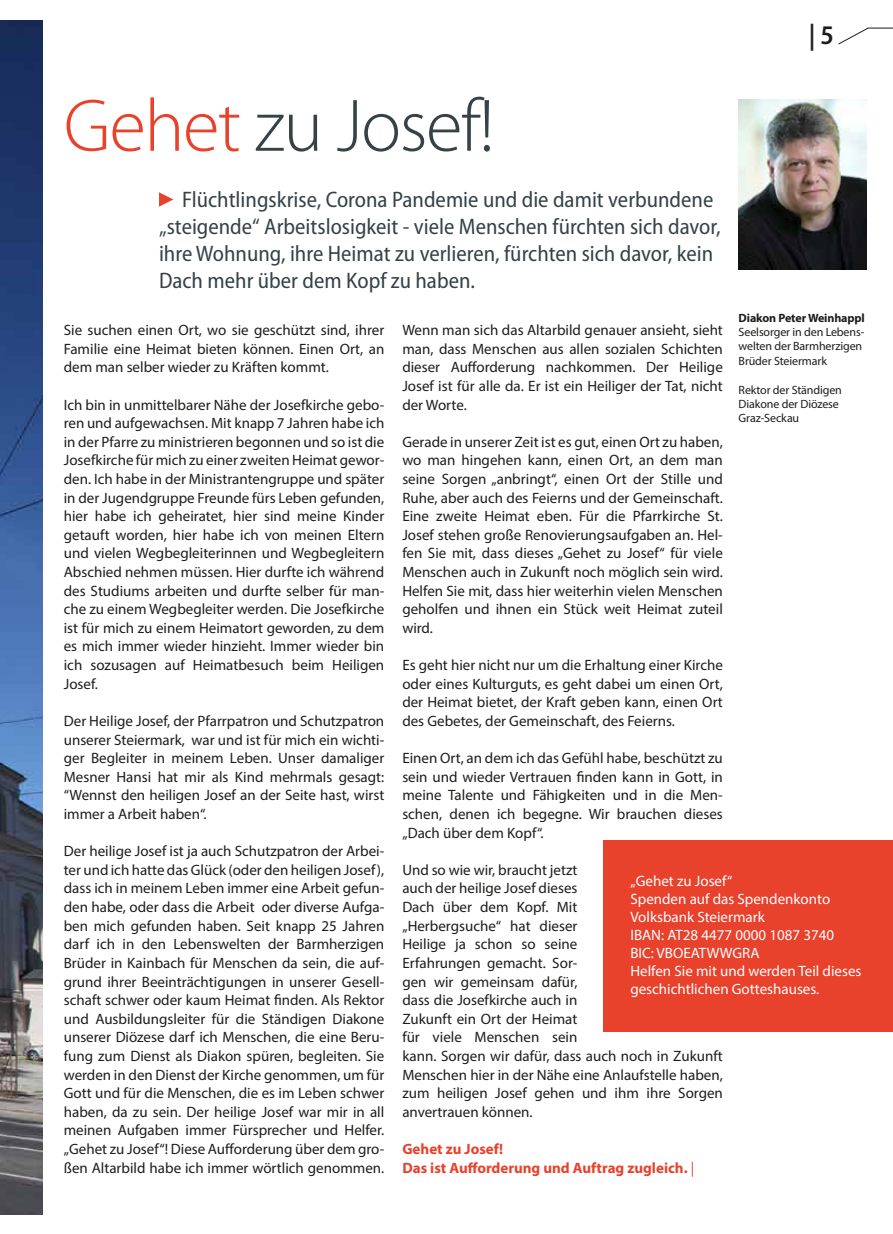
<style>
.page{position:relative;width:893px;height:1234px;background:#fff}
.page>*{position:absolute;margin:0;border:0;box-sizing:border-box;transform-origin:0 0}
.t1{font:300 75px "Myriad Pro";letter-spacing:-.02em;color:#354248}
.t2{font:600 semi-condensed 27px "Myriad Pro";color:#1d1d1b}
.t3{font:semi-condensed 22.5px/27px "Myriad Pro";color:#354248}
.t4{font:15px/18.6px "Myriad Pro";color:#1d1d1b;text-align:justify}
.t5{font:15px/18px "Myriad Pro";color:#fff}
.t6{font:700 15px/18.6px "Myriad Pro";color:#e8412c}
.t7{font:12px/14.4px "Myriad Pro";letter-spacing:-.01em;color:#1d1d1b}
.t8{font:700 12px "Myriad Pro";letter-spacing:-.01em;color:#1d1d1b}
.s1{color:#e8412c}
.s2{font-weight:400}
</style>
<div class="page">
<svg style="left:159px;top:192px;width:14px;height:15px"></svg>
<img style="left:739px;top:99px;width:127px;height:170px">
<div style="left:604px;top:840px;width:289px;height:191px;background:#e8412c"></div>
<img style="left:0;top:20px;width:43px;height:1194px">
<svg style="left:838px;top:28px;width:55px;height:17px"></svg>
<h1 class="t1" style="left:64px;top:84px;width:432px"><span class="s1">Gehet</span> zu Josef!</h1>
<h3 class="t3" style="left:159px;top:186px;width:563px;text-indent:23px">Flüchtlingskrise, Corona Pandemie und die damit verbundene „steigende“ Arbeitslosigkeit - viele Menschen fürchten sich davor, ihre Wohnung, ihre Heimat zu verlieren, fürchten sich davor, kein Dach mehr über dem Kopf zu haben.</h3>
<h2 class="t2" style="left:809px;top:20px;width:27px">| 5</h2>
<p class="t4" style="left:64px;top:320px;width:322px">Sie suchen einen Ort, wo sie geschützt sind, ihrer Familie eine Heimat bieten können. Einen Ort, an dem man selber wieder zu Kräften kommt.</p>
<p class="t4" style="left:64px;top:395px;width:322px">Ich bin in unmittelbarer Nähe der Josefkirche gebo&shy;ren und aufgewachsen. Mit knapp 7 Jahren habe ich in der Pfarre zu ministrieren begonnen und so ist die Josefkirche für mich zu einer zweiten Heimat gewor&shy;den. Ich habe in der Ministrantengruppe und später in der Jugendgruppe Freunde fürs Leben gefunden, hier habe ich geheiratet, hier sind meine Kinder getauft worden, hier habe ich von meinen Eltern und vielen Wegbegleiterinnen und Wegbegleitern Abschied nehmen müssen. Hier durfte ich während des Studiums arbeiten und durfte selber für man&shy;che zu einem Wegbegleiter werden. Die Josefkirche ist für mich zu einem Heimatort geworden, zu dem es mich immer wieder hinzieht. Immer wieder bin ich sozusagen auf Heimatbesuch beim Heiligen Josef.</p>
<p class="t4" style="left:64px;top:711px;width:322px">Der Heilige Josef, der Pfarrpatron und Schutzpatron unserer Steiermark, war und ist für mich ein wichti&shy;ger Begleiter in meinem Leben. Unser damaliger Mesner Hansi hat mir als Kind mehrmals gesagt: “Wennst den heiligen Josef an der Seite hast, wirst immer a Arbeit haben“.</p>
<p class="t4" style="left:64px;top:841px;width:322px">Der heilige Josef ist ja auch Schutzpatron der Arbei&shy;ter und ich hatte das Glück (oder den heiligen Josef), dass ich in meinem Leben immer eine Arbeit gefun&shy;den habe, oder dass die Arbeit oder diverse Aufga&shy;ben mich gefunden haben. Seit knapp 25 Jahren darf ich in den Lebenswelten der Barmherzigen Brüder in Kainbach für Menschen da sein, die auf&shy;grund ihrer Beeinträchtigungen in unserer Gesell&shy;schaft schwer oder kaum Heimat finden. Als Rektor und Ausbildungsleiter für die Ständigen Diakone unserer Diözese darf ich Menschen, die eine Beru&shy;fung zum Dienst als Diakon spüren, begleiten. Sie werden in den Dienst der Kirche genommen, um für Gott und für die Menschen, die es im Leben schwer haben, da zu sein. Der heilige Josef war mir in all meinen Aufgaben immer Fürsprecher und Helfer. „Gehet zu Josef“! Diese Aufforderung über dem gro&shy;ßen Altarbild habe ich immer wörtlich genommen.</p>
<p class="t8" style="left:739px;top:309px;width:128px">Diakon Peter Weinhappl</p>
<p class="t7" style="left:739px;top:324px;width:127px">Seelsorger in den Lebens&shy;welten der Barmherzigen<br>Brüder Steiermark</p>
<p class="t7" style="left:739px;top:382px;width:105px">Rektor der Ständigen<br>Diakone der Diözese<br>Graz-Seckau</p>
<p class="t4" style="left:402px;top:320px;width:322px">Wenn man sich das Altarbild genauer ansieht, sieht man, dass Menschen aus allen sozialen Schichten dieser Aufforderung nachkommen. Der Heilige Josef ist für alle da. Er ist ein Heiliger der Tat, nicht der Worte.</p>
<p class="t4" style="left:402px;top:432px;width:322px">Gerade in unserer Zeit ist es gut, einen Ort zu haben, wo man hingehen kann, einen Ort, an dem man seine Sorgen „anbringt“, einen Ort der Stille und Ruhe, aber auch des Feierns und der Gemeinschaft.<br>Eine zweite Heimat eben. Für die Pfarrkirche St.<br>Josef stehen große Renovierungsaufgaben an. Hel&shy;fen Sie mit, dass dieses „Gehet zu Josef“ für viele Menschen auch in Zukunft noch möglich sein wird.<br>Helfen Sie mit, dass hier weiterhin vielen Menschen geholfen und ihnen ein Stück weit Heimat zuteil wird.</p>
<p class="t4" style="left:402px;top:655px;width:322px">Es geht hier nicht nur um die Erhaltung einer Kirche oder eines Kulturguts, es geht dabei um einen Ort, der Heimat bietet, der Kraft geben kann, einen Ort des Gebetes, der Gemeinschaft, des Feierns.</p>
<p class="t4" style="left:402px;top:748px;width:322px">Einen Ort, an dem ich das Gefühl habe, beschützt zu sein und wieder Vertrauen finden kann in Gott, in meine Talente und Fähigkeiten und in die Men&shy;schen, denen ich begegne. Wir brauchen dieses „Dach über dem Kopf“.</p>
<p class="t4" style="left:402px;top:860px;width:322px;text-align:left">Und so wie wir, braucht jetzt<br>auch der heilige Josef dieses<br>Dach über dem Kopf. Mit<br>„Herbergsuche“ hat dieser<br>Heilige ja schon so seine<br>Erfahrungen gemacht. Sor-<br>gen wir gemeinsam dafür,<br>dass die Josefkirche auch in<br>Zukunft ein Ort der Heimat<br>für viele Menschen sein<br>kann. Sorgen wir dafür, dass auch noch in Zukunft<br>Menschen hier in der Nähe eine Anlaufstelle haben, zum heiligen Josef gehen und ihm ihre Sorgen anvertrauen können.</p>
<p class="t6" style="left:402px;top:1138px;width:294px">Gehet zu Josef!<br>Das ist Aufforderung und Auftrag zugleich. <span class="s2">|</span></p>
<p class="t5" style="left:630px;top:871px;width:233px">„Gehet zu Josef“<br>Spenden auf das Spendenkonto<br>Volksbank Steiermark<br>IBAN: AT28 4477 0000 1087 3740<br>BIC: VBOEATWWGRA<br>Helfen Sie mit und werden Teil dieses geschichtlichen Gotteshauses.</p>
</div>
